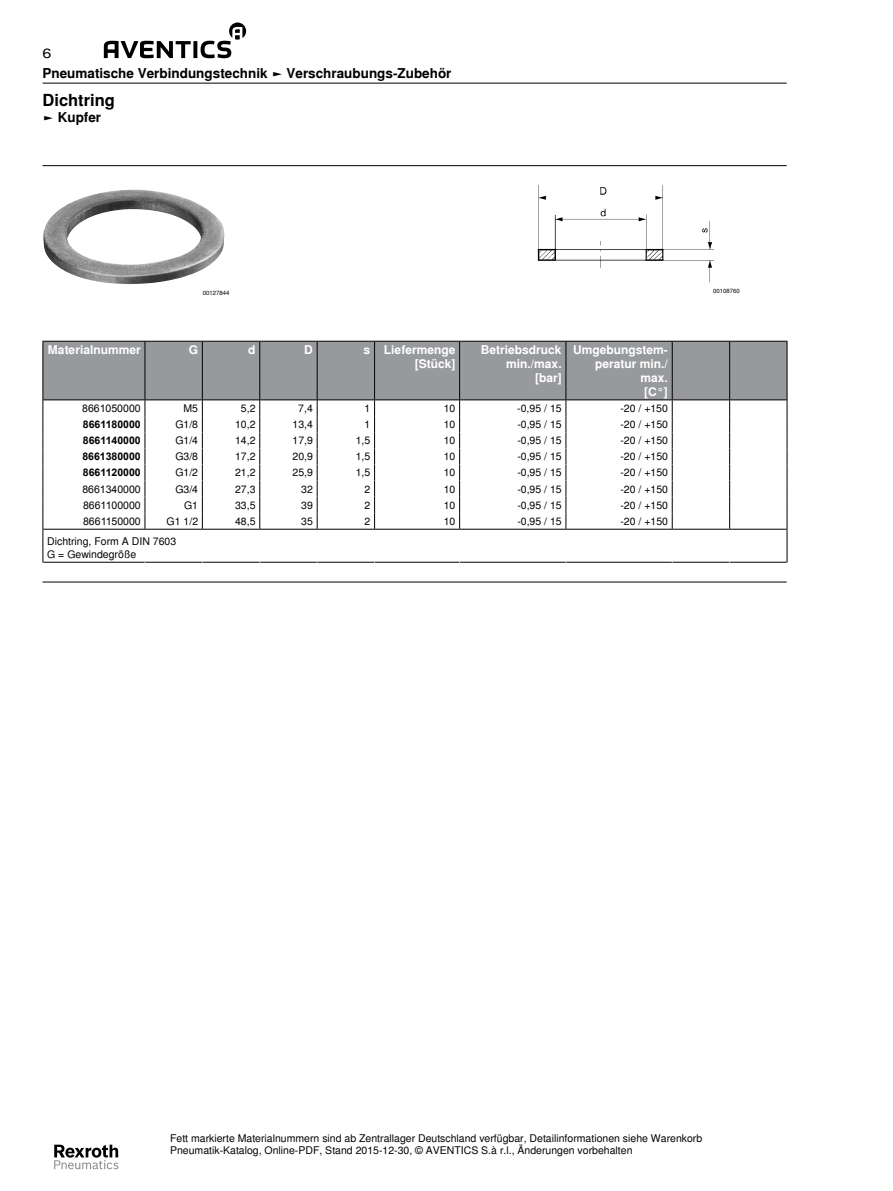
<style>
.page{position:relative;width:893px;height:1191px;background:#fff}
.page>*{position:absolute;margin:0;border:0;box-sizing:border-box;transform-origin:0 0}
.t1{font:700 16.5px "Nimbus Sans Global";color:#000}
.t2{font:700 13.5px "Nimbus Sans Global";color:#000}
.t3{font:13.5px "Nimbus Sans Global";color:#000;scale:1.2 1}
.t4{font:700 12px/13.8px "Nimbus Sans Global";color:#fff;text-align:right}
.t5{font:10.5px/12.6px "Nimbus Sans Global";color:#000}
.t6{font:10.5px "Arial";color:#000}
.t7{font:700 10.5px "Arial";color:#000}
.t8{font:6px "Nimbus Sans Global";color:#000}
</style>
<div class="page">
<svg style="left:104px;top:23px;width:142px;height:35px"></svg>
<svg style="left:54px;top:1144px;width:64px;height:25px"></svg>
<hr style="left:43px;top:83px;width:744px;height:1px;background:#000">
<hr style="left:43px;top:165px;width:744px;height:1px;background:#000">
<img style="left:43px;top:189px;width:182px;height:96px">
<img style="left:537px;top:185px;width:176px;height:98px">
<div style="left:44px;top:342px;width:743px;height:57px;background:#97999c"></div>
<hr style="left:43px;top:341px;width:102px;height:1px;background:#000">
<hr style="left:43px;top:341px;width:1px;height:59px;background:#000">
<hr style="left:145px;top:341px;width:57px;height:1px;background:#000">
<hr style="left:202px;top:341px;width:58px;height:1px;background:#000">
<hr style="left:260px;top:341px;width:57px;height:1px;background:#000">
<hr style="left:317px;top:341px;width:58px;height:1px;background:#000">
<hr style="left:375px;top:341px;width:85px;height:1px;background:#000">
<hr style="left:460px;top:341px;width:106px;height:1px;background:#000">
<hr style="left:566px;top:341px;width:106px;height:1px;background:#000">
<hr style="left:672px;top:341px;width:58px;height:1px;background:#000">
<hr style="left:730px;top:341px;width:57px;height:1px;background:#000">
<hr style="left:787px;top:341px;width:1px;height:59px;background:#000">
<svg style="left:43px;top:400px;width:1px;height:129px"></svg>
<svg style="left:145px;top:400px;width:1px;height:129px"></svg>
<svg style="left:202px;top:400px;width:1px;height:129px"></svg>
<svg style="left:259px;top:400px;width:1px;height:129px"></svg>
<svg style="left:317px;top:400px;width:1px;height:129px"></svg>
<svg style="left:374px;top:400px;width:1px;height:129px"></svg>
<svg style="left:459px;top:400px;width:1px;height:129px"></svg>
<svg style="left:566px;top:400px;width:1px;height:129px"></svg>
<svg style="left:672px;top:400px;width:1px;height:129px"></svg>
<svg style="left:729px;top:400px;width:1px;height:129px"></svg>
<svg style="left:787px;top:400px;width:1px;height:129px"></svg>
<hr style="left:43px;top:529px;width:102px;height:1px;background:#000">
<hr style="left:43px;top:529px;width:1px;height:33px;background:#000">
<hr style="left:145px;top:529px;width:57px;height:1px;background:#000">
<hr style="left:202px;top:529px;width:58px;height:1px;background:#000">
<hr style="left:260px;top:529px;width:57px;height:1px;background:#000">
<hr style="left:317px;top:529px;width:58px;height:1px;background:#000">
<hr style="left:375px;top:529px;width:85px;height:1px;background:#000">
<hr style="left:460px;top:529px;width:106px;height:1px;background:#000">
<hr style="left:566px;top:529px;width:106px;height:1px;background:#000">
<hr style="left:672px;top:529px;width:58px;height:1px;background:#000">
<hr style="left:730px;top:529px;width:57px;height:1px;background:#000">
<hr style="left:787px;top:529px;width:1px;height:33px;background:#000">
<hr style="left:145px;top:341px;width:1px;height:58px;background:#000">
<hr style="left:202px;top:341px;width:1px;height:58px;background:#000">
<hr style="left:259px;top:341px;width:1px;height:58px;background:#000">
<hr style="left:317px;top:341px;width:1px;height:58px;background:#000">
<hr style="left:374px;top:341px;width:1px;height:58px;background:#000">
<hr style="left:459px;top:341px;width:1px;height:58px;background:#000">
<hr style="left:566px;top:341px;width:1px;height:58px;background:#000">
<hr style="left:672px;top:341px;width:1px;height:58px;background:#000">
<hr style="left:729px;top:341px;width:1px;height:58px;background:#000">
<hr style="left:43px;top:399px;width:102px;height:1px;background:#000">
<hr style="left:145px;top:399px;width:57px;height:1px;background:#000">
<hr style="left:202px;top:399px;width:58px;height:1px;background:#000">
<hr style="left:260px;top:399px;width:57px;height:1px;background:#000">
<hr style="left:317px;top:399px;width:58px;height:1px;background:#000">
<hr style="left:375px;top:399px;width:85px;height:1px;background:#000">
<hr style="left:460px;top:399px;width:106px;height:1px;background:#000">
<hr style="left:566px;top:399px;width:106px;height:1px;background:#000">
<hr style="left:672px;top:399px;width:58px;height:1px;background:#000">
<hr style="left:730px;top:399px;width:57px;height:1px;background:#000">
<hr style="left:43px;top:562px;width:102px;height:1px;background:#000">
<hr style="left:145px;top:562px;width:57px;height:1px;background:#000">
<hr style="left:202px;top:562px;width:58px;height:1px;background:#000">
<hr style="left:260px;top:562px;width:57px;height:1px;background:#000">
<hr style="left:317px;top:562px;width:58px;height:1px;background:#000">
<hr style="left:375px;top:562px;width:85px;height:1px;background:#000">
<hr style="left:460px;top:562px;width:106px;height:1px;background:#000">
<hr style="left:566px;top:562px;width:106px;height:1px;background:#000">
<hr style="left:672px;top:562px;width:58px;height:1px;background:#000">
<hr style="left:730px;top:562px;width:57px;height:1px;background:#000">
<hr style="left:43px;top:582px;width:744px;height:1px;background:#000">
<p class="t3" style="left:43px;top:43px;width:9px">6</p>
<p class="t2" style="left:43px;top:63px;width:411px">Pneumatische Verbindungstechnik ► Verschraubungs-Zubehör</p>
<h1 class="t1" style="left:43px;top:87px;width:74px">Dichtring</h1>
<p class="t2" style="left:43px;top:107px;width:60px">► Kupfer</p>
<p class="t8" style="left:203px;top:289px;width:28px">00127844</p>
<p class="t4" style="left:48px;top:343px;width:94px">Materialnummer</p>
<p class="t4" style="left:189px;top:343px;width:11px">G</p>
<p class="t4" style="left:248px;top:343px;width:9px">d</p>
<p class="t4" style="left:304px;top:343px;width:10px">D</p>
<p class="t4" style="left:364px;top:343px;width:93px">s Liefermenge [Stück]</p>
<p class="t4" style="left:481px;top:343px;width:82px">Betriebsdruck min./max. [bar]</p>
<p class="t4" style="left:573px;top:343px;width:96px">Umgebungstem&shy;peratur min./ max.<br>[C°]</p>
<p class="t6" style="left:82px;top:401px;width:60px">8661050000</p>
<p class="t5" style="left:184px;top:401px;width:16px">M5</p>
<p class="t5" style="left:241px;top:401px;width:16px">5,2</p>
<p class="t5" style="left:298px;top:401px;width:16px">7,4</p>
<p class="t5" style="left:364px;top:401px;width:7px">1</p>
<p class="t5" style="left:444px;top:401px;width:13px">10</p>
<p class="t5" style="left:517px;top:401px;width:46px">-0,95 / 15</p>
<p class="t5" style="left:620px;top:401px;width:49px">-20 / +150</p>
<p class="t7" style="left:83px;top:417px;width:59px">8661180000</p>
<p class="t5" style="left:175px;top:417px;width:24px">G1/8</p>
<p class="t5" style="left:235px;top:417px;width:22px">10,2</p>
<p class="t5" style="left:292px;top:417px;width:22px">13,4</p>
<p class="t5" style="left:364px;top:417px;width:7px">1</p>
<p class="t5" style="left:444px;top:417px;width:13px">10</p>
<p class="t5" style="left:517px;top:417px;width:46px">-0,95 / 15</p>
<p class="t5" style="left:620px;top:417px;width:49px">-20 / +150</p>
<p class="t7" style="left:83px;top:433px;width:59px">8661140000</p>
<p class="t5" style="left:175px;top:433px;width:24px">G1/4</p>
<p class="t5" style="left:235px;top:433px;width:22px">14,2</p>
<p class="t5" style="left:292px;top:433px;width:22px">17,9</p>
<p class="t5" style="left:356px;top:433px;width:16px">1,5</p>
<p class="t5" style="left:444px;top:433px;width:13px">10</p>
<p class="t5" style="left:517px;top:433px;width:46px">-0,95 / 15</p>
<p class="t5" style="left:620px;top:433px;width:49px">-20 / +150</p>
<p class="t7" style="left:82px;top:449px;width:60px">8661380000</p>
<p class="t5" style="left:175px;top:450px;width:24px">G3/8</p>
<p class="t5" style="left:235px;top:450px;width:22px">17,2</p>
<p class="t5" style="left:292px;top:450px;width:22px">20,9</p>
<p class="t5" style="left:356px;top:450px;width:16px">1,5</p>
<p class="t5" style="left:444px;top:450px;width:13px">10</p>
<p class="t5" style="left:517px;top:450px;width:46px">-0,95 / 15</p>
<p class="t5" style="left:620px;top:450px;width:49px">-20 / +150</p>
<p class="t7" style="left:83px;top:466px;width:59px">8661120000</p>
<p class="t5" style="left:175px;top:466px;width:24px">G1/2</p>
<p class="t5" style="left:235px;top:466px;width:22px">21,2</p>
<p class="t5" style="left:293px;top:466px;width:22px">25,9</p>
<p class="t5" style="left:356px;top:466px;width:16px">1,5</p>
<p class="t5" style="left:444px;top:466px;width:13px">10</p>
<p class="t5" style="left:517px;top:466px;width:46px">-0,95 / 15</p>
<p class="t5" style="left:620px;top:466px;width:49px">-20 / +150</p>
<p class="t6" style="left:82px;top:482px;width:60px">8661340000</p>
<p class="t5" style="left:175px;top:482px;width:24px">G3/4</p>
<p class="t5" style="left:235px;top:482px;width:22px">27,3</p>
<p class="t5" style="left:301px;top:482px;width:13px">32</p>
<p class="t5" style="left:365px;top:482px;width:7px">2</p>
<p class="t5" style="left:444px;top:482px;width:13px">10</p>
<p class="t5" style="left:517px;top:482px;width:46px">-0,95 / 15</p>
<p class="t5" style="left:620px;top:482px;width:49px">-20 / +150</p>
<p class="t6" style="left:83px;top:498px;width:59px">8661100000</p>
<p class="t5" style="left:184px;top:498px;width:16px">G1</p>
<p class="t5" style="left:235px;top:498px;width:22px">33,5</p>
<p class="t5" style="left:301px;top:498px;width:13px">39</p>
<p class="t5" style="left:365px;top:498px;width:7px">2</p>
<p class="t5" style="left:444px;top:498px;width:13px">10</p>
<p class="t5" style="left:517px;top:498px;width:46px">-0,95 / 15</p>
<p class="t5" style="left:620px;top:498px;width:49px">-20 / +150</p>
<p class="t6" style="left:83px;top:514px;width:59px">8661150000</p>
<p class="t5" style="left:167px;top:514px;width:33px">G1 1/2</p>
<p class="t5" style="left:235px;top:514px;width:22px">48,5</p>
<p class="t5" style="left:301px;top:514px;width:13px">35</p>
<p class="t5" style="left:365px;top:514px;width:7px">2</p>
<p class="t5" style="left:444px;top:514px;width:13px">10</p>
<p class="t5" style="left:517px;top:514px;width:46px">-0,95 / 15</p>
<p class="t5" style="left:620px;top:514px;width:49px">-20 / +150</p>
<p class="t5" style="left:47px;top:535px;width:130px">Dichtring, Form A DIN 7603<br>G = Gewindegröße</p>
<p class="t8" style="left:713px;top:286px;width:28px">00108760</p>
<p class="t5" style="left:170px;top:1131px;width:534px">Fett markierte Materialnummern sind ab Zentrallager Deutschland verfügbar, Detailinformationen siehe Warenkorb<br>Pneumatik-Katalog, Online-PDF, Stand 2015-12-30, © AVENTICS S.à r.l., Änderungen vorbehalten</p>
</div>
